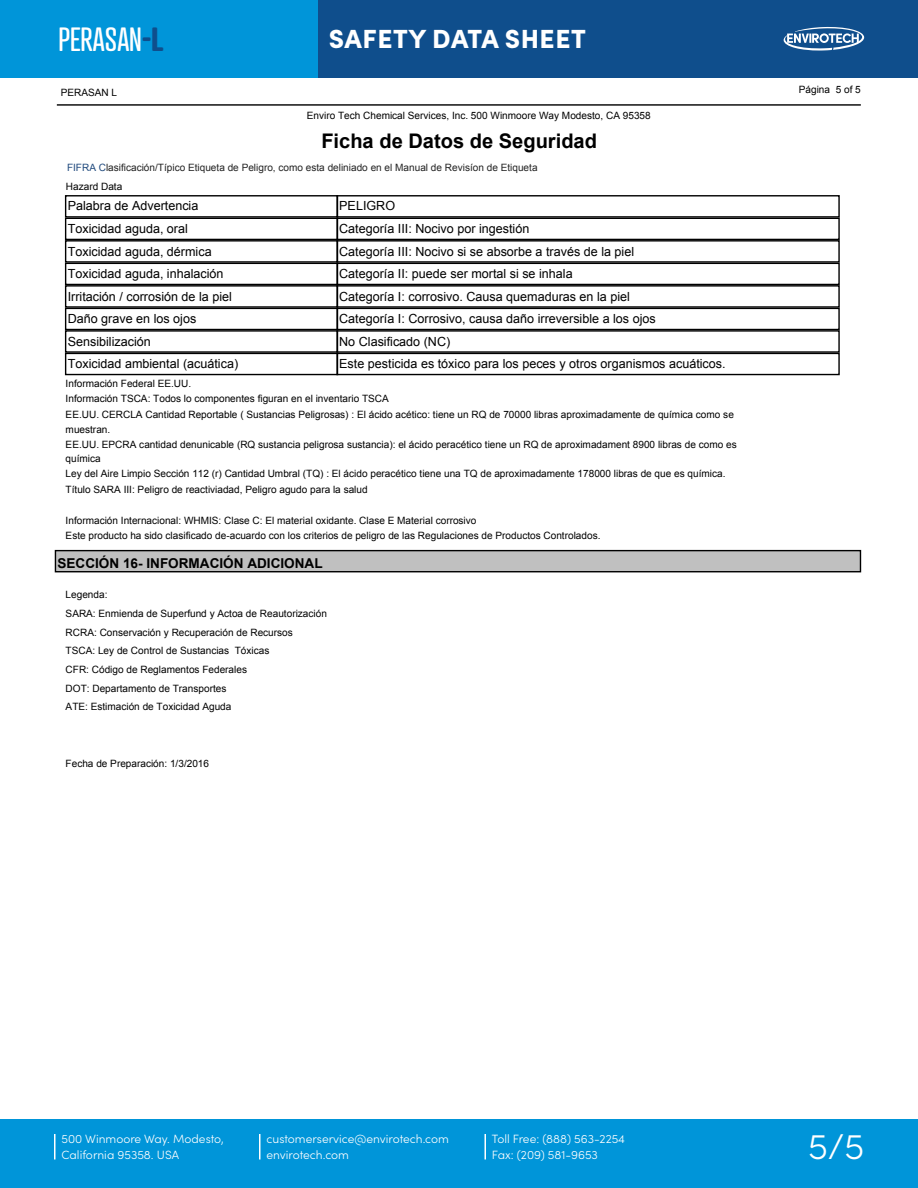
<style>
.page{position:relative;width:918px;height:1188px;background:#fff}
.page>*{position:absolute;margin:0;border:0;box-sizing:border-box;transform-origin:0 0}
.t1{font:300 36px "Sofia Pro";color:#fff}
.t2{font:32.55px "Atrament";color:#fff}
.t3{font:900 26.25px "Sofia Pro";letter-spacing:.02em;color:#fff}
.t4{font:700 20.1px "Arial";color:#000}
.t5{font:700 13.65px "Arial";color:#000}
.t6{font:12.6px "Arial";color:#000}
.t7{font:300 12px/16.5px "Sofia Pro";color:#fff}
.t8{font:10.05px/15.1px "Arial";color:#000}
.t9{font:10.05px/19px "Arial";color:#222}
.s1{font-weight:700;color:#0f4e8c}
.s2{color:#1f497d}
.s3{color:#000}
</style>
<div class="page">
<div style="left:0;top:1119px;width:918px;height:69px;background:#0095d9"></div>
<hr style="left:54px;top:1134px;width:2px;height:26px;background:#fff">
<hr style="left:259px;top:1134px;width:2px;height:26px;background:#fff">
<hr style="left:484px;top:1134px;width:2px;height:26px;background:#fff">
<div style="left:317px;top:0;width:601px;height:77px;background:#0f4e8c"></div>
<div style="left:0;top:0;width:317px;height:77px;background:#0095d9"></div>
<svg style="left:784px;top:27px;width:80px;height:24px"></svg>
<hr style="left:57px;top:104px;width:804px;height:2px;background:#000">
<div style="left:65px;top:195px;width:273px;height:23px;border:1px solid #000"></div>
<div style="left:336px;top:195px;width:504px;height:23px;border:1px solid #000"></div>
<div style="left:65px;top:218px;width:273px;height:22px;border:1px solid #000"></div>
<div style="left:336px;top:218px;width:504px;height:22px;border:1px solid #000"></div>
<div style="left:65px;top:240px;width:273px;height:23px;border:1px solid #000"></div>
<div style="left:336px;top:240px;width:504px;height:23px;border:1px solid #000"></div>
<div style="left:65px;top:263px;width:273px;height:22px;border:1px solid #000"></div>
<div style="left:336px;top:263px;width:504px;height:22px;border:1px solid #000"></div>
<div style="left:65px;top:285px;width:273px;height:23px;border:1px solid #000"></div>
<div style="left:336px;top:285px;width:504px;height:23px;border:1px solid #000"></div>
<div style="left:65px;top:308px;width:273px;height:22px;border:1px solid #000"></div>
<div style="left:336px;top:308px;width:504px;height:22px;border:1px solid #000"></div>
<div style="left:65px;top:330px;width:273px;height:23px;border:1px solid #000"></div>
<div style="left:336px;top:330px;width:504px;height:23px;border:1px solid #000"></div>
<div style="left:65px;top:353px;width:273px;height:22px;border:1px solid #000"></div>
<div style="left:336px;top:353px;width:504px;height:22px;border:1px solid #000"></div>
<div style="left:55px;top:551px;width:805px;height:21px;background:#c0c0c0"></div>
<div style="left:55px;top:550px;width:806px;height:22px;border:1px solid #000"></div>
<h2 class="t2" style="left:58px;top:19px;width:106px">PERASAN<span class="s1">-L</span></h2>
<h3 class="t3" style="left:329px;top:18px;width:259px">SAFETY DATA SHEET</h3>
<p class="t8" style="left:61px;top:85px;width:58px">PERASAN L</p>
<p class="t8" style="left:799px;top:82px;width:63px">Página 5 of 5</p>
<p class="t8" style="left:307px;top:108px;width:345px">Enviro Tech Chemical Services, Inc. 500 Winmoore Way Modesto, CA 95358</p>
<p class="t4" style="left:321px;top:128px;width:277px">Ficha de Datos de Seguridad</p>
<p class="t9" style="left:66px;top:158px;width:473px"><span class="s2">FIFRA C</span>lasificación/Típico Etiqueta de Peligro, como esta deliniado en el Manual de Revisíon de Etiqueta<br><span class="s3">Hazard Data</span></p>
<p class="t6" style="left:68px;top:198px;width:132px">Palabra de Advertencia</p>
<p class="t6" style="left:339px;top:198px;width:57px">PELIGRO</p>
<p class="t6" style="left:68px;top:220px;width:122px">Toxicidad aguda, oral</p>
<p class="t6" style="left:339px;top:220px;width:192px">Categoría III: Nocivo por ingestión</p>
<p class="t6" style="left:68px;top:243px;width:145px">Toxicidad aguda, dérmica</p>
<p class="t6" style="left:339px;top:243px;width:296px">Categoría III: Nocivo si se absorbe a través de la piel</p>
<p class="t6" style="left:68px;top:265px;width:157px">Toxicidad aguda, inhalación</p>
<p class="t6" style="left:339px;top:265px;width:235px">Categoría II: puede ser mortal si se inhala</p>
<p class="t6" style="left:68px;top:288px;width:166px">Irritación / corrosión de la piel</p>
<p class="t6" style="left:339px;top:288px;width:292px">Categoría I: corrosivo. Causa quemaduras en la piel</p>
<p class="t6" style="left:68px;top:310px;width:130px">Daño grave en los ojos</p>
<p class="t6" style="left:339px;top:310px;width:318px">Categoría I: Corrosivo, causa daño irreversible a los ojos</p>
<p class="t6" style="left:68px;top:333px;width:85px">Sensibilización</p>
<p class="t6" style="left:339px;top:333px;width:113px">No Clasificado (NC)</p>
<p class="t6" style="left:68px;top:355px;width:172px">Toxicidad ambiental (acuática)</p>
<p class="t6" style="left:339px;top:355px;width:388px">Este pesticida es tóxico para los peces y otros organismos acuáticos.</p>
<p class="t8" style="left:66px;top:376px;width:673px">Información Federal EE.UU.<br>Información TSCA: Todos lo componentes figuran en el inventario TSCA<br>EE.UU. CERCLA Cantidad Reportable ( Sustancias Peligrosas) : El ácido acético: tiene un RQ de 70000 libras aproximadamente de química como se muestran.<br>EE.UU. EPCRA cantidad denunicable (RQ sustancia peligrosa sustancia): el ácido peracético tiene un RQ de aproximadament 8900 libras de como es química<br>Ley del Aire Limpio Sección 112 (r) Cantidad Umbral (TQ) : El ácido peracético tiene una TQ de aproximadamente 178000 libras de que es química.<br>Título SARA III: Peligro de reactiviadad, Peligro agudo para la salud</p>
<p class="t8" style="left:66px;top:513px;width:536px;line-height:15.6px">Información Internacional: WHMIS: Clase C: El material oxidante. Clase E Material corrosivo<br>Este producto ha sido clasificado de-acuardo con los criterios de peligro de las Regulaciones de Productos Controlados.</p>
<p class="t5" style="left:58px;top:554px;width:267px">SECCIÓN 16- INFORMACIÓN ADICIONAL</p>
<p class="t8" style="left:66px;top:585px;width:263px;line-height:18.8px">Legenda:<br>SARA: Enmienda de Superfund y Actoa de Reautorización RCRA: Conservación y Recuperación de Recursos<br>TSCA: Ley de Control de Sustancias Tóxicas<br>CFR: Código de Reglamentos Federales<br>DOT: Departamento de Transportes<br>ATE: Estimación de Toxicidad Aguda</p>
<p class="t8" style="left:66px;top:756px;width:145px">Fecha de Preparación: 1/3/2016</p>
<p class="t7" style="left:62px;top:1130px;width:164px">500 Winmoore Way. Modesto,<br>California 95358. USA</p>
<p class="t7" style="left:267px;top:1130px;width:184px">customerservice@envirotech.com envirotech.com</p>
<p class="t7" style="left:492px;top:1130px;width:135px">Toll Free: (888) 563-2254<br>Fax: (209) 581-9653</p>
<h1 class="t1" style="left:808px;top:1120px;width:58px">5/5</h1>
</div>
